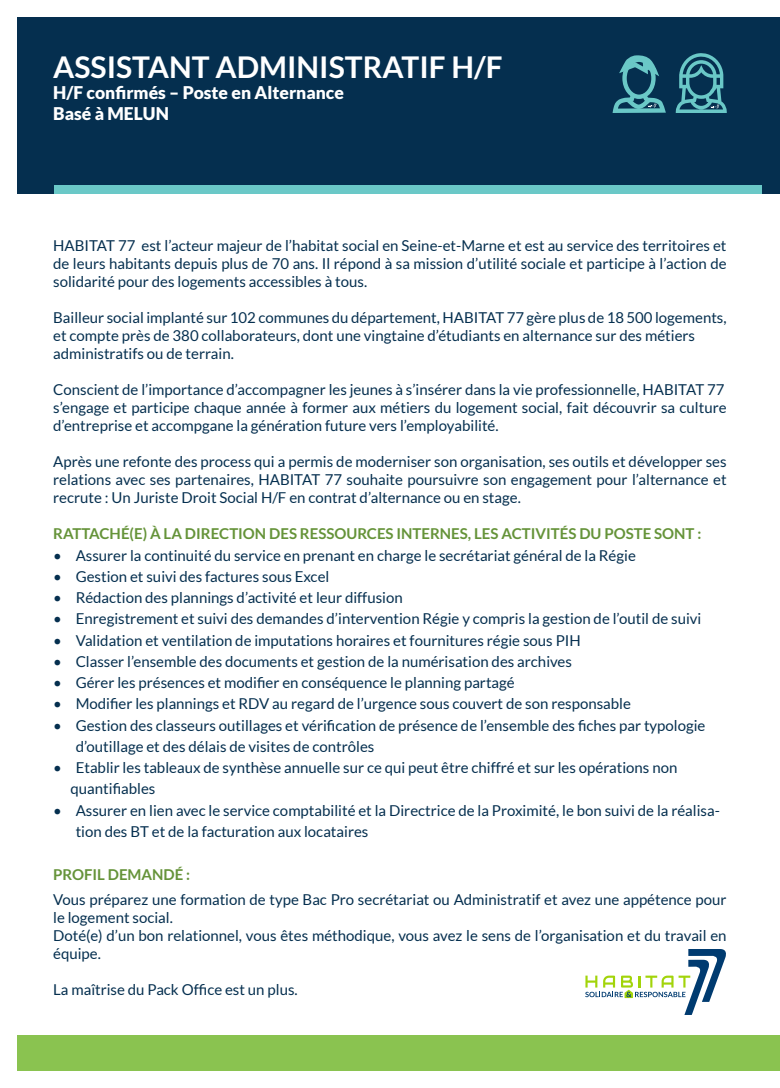
<style>
.page{position:relative;width:780px;height:1088px;background:#fff}
.page>*{position:absolute;margin:0;border:0;box-sizing:border-box;transform-origin:0 0}
.t1{font:700 30px "Lato";color:#fff}
.t2{font:900 17.5px "Lato";color:#fff}
.t3{font:15px/18px "Lato";color:#052f4f}
.t4{font:700 15px "Lato";color:#659339}
</style>
<div class="page">
<div style="left:18px;top:18px;width:744px;height:176px;background:#052f4f"></div>
<div style="left:18px;top:1035px;width:744px;height:35px;background:#8ac350"></div>
<div style="left:54px;top:185px;width:708px;height:9px;background:#6ac8c7"></div>
<svg style="left:585px;top:949px;width:141px;height:66px"></svg>
<svg style="left:675px;top:53px;width:51px;height:60px"></svg>
<div style="left:622px;top:58px;width:33px;height:41px;border:4px solid #6ac8c7;border-radius:50%"></div>
<svg style="left:619px;top:55px;width:40px;height:23px"></svg>
<svg style="left:612px;top:91px;width:54px;height:22px"></svg>
<div style="left:762px;top:18px;width:18px;height:176px;background:#052f4f"></div>
<div style="left:762px;top:1035px;width:18px;height:35px;background:#8ac350"></div>
<p class="t1" style="left:53px;top:50px;width:451px">ASSISTANT ADMINISTRATIF H/F</p>
<p class="t2" style="left:53px;top:83px;width:292px">H/F confirmés – Poste en Alternance</p>
<p class="t2" style="left:53px;top:104px;width:117px">Basé à MELUN</p>
<p class="t3" style="left:53px;top:237px;width:675px;text-align:justify">HABITAT 77 est l’acteur majeur de l’habitat social en Seine-et-Marne et est au service des territoires et de leurs habitants depuis plus de 70 ans. Il répond à sa mission d’utilité sociale et participe à l’action de solidarité pour des logements accessibles à tous.</p>
<p class="t3" style="left:53px;top:309px;width:675px">Bailleur social implanté sur 102 communes du département, HABITAT 77 gère plus de 18 500 logements, et compte près de 380 collaborateurs, dont une vingtaine d’étudiants en alternance sur des métiers</p>
<p class="t3" style="left:53px;top:345px;width:182px">administratifs ou de terrain.</p>
<p class="t3" style="left:53px;top:381px;width:672px">Conscient de l’importance d’accompagner les jeunes à s’insérer dans la vie professionnelle, HABITAT 77</p>
<p class="t3" style="left:53px;top:399px;width:675px">s’engage et participe chaque année à former aux métiers du logement social, fait découvrir sa culture d’entreprise et accompgane la génération future vers l’employabilité.</p>
<p class="t3" style="left:53px;top:453px;width:675px;text-align:justify">Après une refonte des process qui a permis de moderniser son organisation, ses outils et développer ses relations avec ses partenaires, HABITAT 77 souhaite poursuivre son engagement pour l’alternance et recrute : Un Juriste Droit Social H/F en contrat d’alternance ou en stage.</p>
<p class="t4" style="left:53px;top:525px;width:649px">RATTACHÉ(E) À LA DIRECTION DES RESSOURCES INTERNES, LES ACTIVITÉS DU POSTE SONT :</p>
<p class="t3" style="left:53px;top:546px;width:584px">• Assurer la continuité du service en prenant en charge le secrétariat général de la Régie</p>
<p class="t3" style="left:53px;top:567px;width:278px">• Gestion et suivi des factures sous Excel</p>
<p class="t3" style="left:53px;top:588px;width:351px">• Rédaction des plannings d’activité et leur diffusion</p>
<p class="t3" style="left:53px;top:610px;width:649px">• Enregistrement et suivi des demandes d’intervention Régie y compris la gestion de l’outil de suivi</p>
<p class="t3" style="left:53px;top:631px;width:529px">• Validation et ventilation de imputations horaires et fournitures régie sous PIH</p>
<p class="t3" style="left:53px;top:652px;width:520px">• Classer l’ensemble des documents et gestion de la numérisation des archives</p>
<p class="t3" style="left:53px;top:673px;width:463px">• Gérer les présences et modifier en conséquence le planning partagé</p>
<p class="t3" style="left:53px;top:695px;width:579px">• Modifier les plannings et RDV au regard de l’urgence sous couvert de son responsable</p>
<p class="t3" style="left:76px;top:714px;width:631px;line-height:21.2px;text-indent:-22px">• Gestion des classeurs outillages et vérification de présence de l’ensemble des fiches par typologie d’outillage et des délais de visites de contrôles</p>
<p class="t3" style="left:53px;top:758px;width:625px">• Etablir les tableaux de synthèse annuelle sur ce qui peut être chiffré et sur les opérations non</p>
<p class="t3" style="left:71px;top:780px;width:86px">quantifiables</p>
<p class="t3" style="left:76px;top:799px;width:645px;line-height:21.2px;text-indent:-22px">• Assurer en lien avec le service comptabilité et la Directrice de la Proximité, le bon suivi de la réalisa&shy;tion des BT et de la facturation aux locataires</p>
<p class="t4" style="left:53px;top:866px;width:138px">PROFIL DEMANDÉ :</p>
<p class="t3" style="left:53px;top:890px;width:674px">Vous préparez une formation de type Bac Pro secrétariat ou Administratif et avez une appétence pour le logement social.</p>
<p class="t3" style="left:53px;top:926px;width:675px">Doté(e) d’un bon relationnel, vous êtes méthodique, vous avez le sens de l’organisation et du travail en équipe.</p>
<p class="t3" style="left:53px;top:980px;width:246px">La maîtrise du Pack Office est un plus.</p>
</div>
